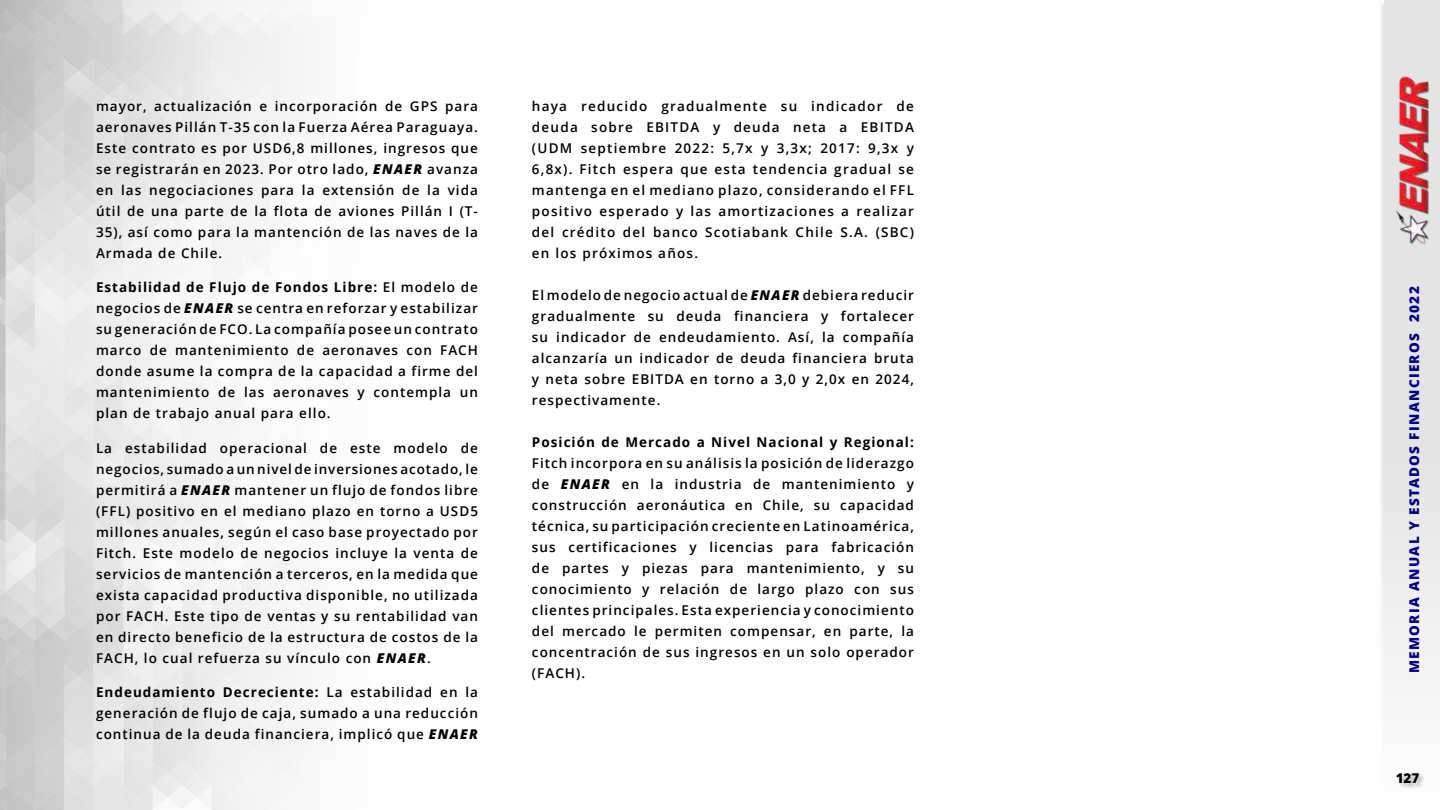
<style>
.page{position:relative;width:1440px;height:810px;background:#fff}
.page>*{position:absolute;margin:0;border:0;box-sizing:border-box;transform-origin:0 0}
.t1{font:600 13.5px/21px "Open Sans";letter-spacing:.075em;color:#000;text-align:justify}
.t2{font:700 13.5px "Open Sans";letter-spacing:.075em;color:#000}
.t3{font:800 13.5px "Open Sans";letter-spacing:.1em;color:#000087}
.t4{font:800 13.5px "Open Sans";color:#000}
.s1{font-weight:800;font-style:italic}
.s2{font-weight:700}
</style>
<div class="page">
<div style="left:1379px;top:0;width:61px;height:810px;background:#f1f1f1"></div>
<div style="left:1384px;top:0;width:56px;height:810px;background:linear-gradient(to bottom,#dedede,#f6f6f6)"></div>
<img style="left:1396px;top:72px;width:34px;height:174px">
<div style="left:1396px;top:772px;width:30px;height:17px;background:#000;opacity:.33"></div>
<p class="t1" style="left:96px;top:95px;width:384px">mayor, actualización e incorporación de GPS para aeronaves Pillán T-35 con la Fuerza Aérea Paraguaya.<br>Este contrato es por USD6,8 millones, ingresos que se registrarán en 2023. Por otro lado, <span class="s1">ENAER</span> avanza en las negociaciones para la extensión de la vida útil de una parte de la flota de aviones Pillán I (T-35), así como para la mantención de las naves de la Armada de Chile.</p>
<p class="t1" style="left:96px;top:277px;width:384px"><span class="s2">Estabilidad de Flujo de Fondos Libre:</span> El modelo de negocios de <span class="s1">ENAER</span> se centra en reforzar y estabilizar su generación de FCO. La compañía posee un contrato marco de mantenimiento de aeronaves con FACH donde asume la compra de la capacidad a firme del mantenimiento de las aeronaves y contempla un plan de trabajo anual para ello.</p>
<p class="t1" style="left:96px;top:437px;width:384px">La estabilidad operacional de este modelo de negocios, sumado a un nivel de inversiones acotado, le permitirá a <span class="s1">ENAER</span> mantener un flujo de fondos libre (FFL) positivo en el mediano plazo en torno a USD5 millones anuales, según el caso base proyectado por Fitch. Este modelo de negocios incluye la venta de servicios de mantención a terceros, en la medida que exista capacidad productiva disponible, no utilizada por FACH. Este tipo de ventas y su rentabilidad van en directo beneficio de la estructura de costos de la FACH, lo cual refuerza su vínculo con <span class="s1">ENAER</span>.</p>
<p class="t1" style="left:96px;top:682px;width:384px"><span class="s2">Endeudamiento Decreciente:</span> La estabilidad en la generación de flujo de caja, sumado a una reducción continua de la deuda financiera, implicó que <span class="s1">ENAER</span></p>
<p class="t1" style="left:532px;top:95px;width:384px">haya reducido gradualmente su indicador de deuda sobre EBITDA y deuda neta a EBITDA (UDM septiembre 2022: 5,7x y 3,3x; 2017: 9,3x y 6,8x). Fitch espera que esta tendencia gradual se mantenga en el mediano plazo, considerando el FFL positivo esperado y las amortizaciones a realizar del crédito del banco Scotiabank Chile S.A. (SBC) en los próximos años.</p>
<p class="t1" style="left:532px;top:284px;width:384px">El modelo de negocio actual de <span class="s1">ENAER</span> debiera reducir gradualmente su deuda financiera y fortalecer su indicador de endeudamiento. Así, la compañía alcanzaría un indicador de deuda financiera bruta y neta sobre EBITDA en torno a 3,0 y 2,0x en 2024, respectivamente.</p>
<p class="t2" style="left:532px;top:433px;width:383px">Posición de Mercado a Nivel Nacional y Regional:</p>
<p class="t1" style="left:532px;top:452px;width:384px">Fitch incorpora en su análisis la posición de liderazgo de <span class="s1">ENAER</span> en la industria de mantenimiento y construcción aeronáutica en Chile, su capacidad técnica, su participación creciente en Latinoamérica, sus certificaciones y licencias para fabricación de partes y piezas para mantenimiento, y su conocimiento y relación de largo plazo con sus clientes principales. Esta experiencia y conocimiento del mercado le permiten compensar, en parte, la concentración de sus ingresos en un solo operador (FACH).</p>
<p class="t3" style="left:1404px;top:673px;width:388px;rotate:-90deg">MEMORIA ANUAL Y ESTADOS FINANCIEROS 2022</p>
<p class="t4" style="left:1396px;top:768px;width:25px">127</p>
</div>
